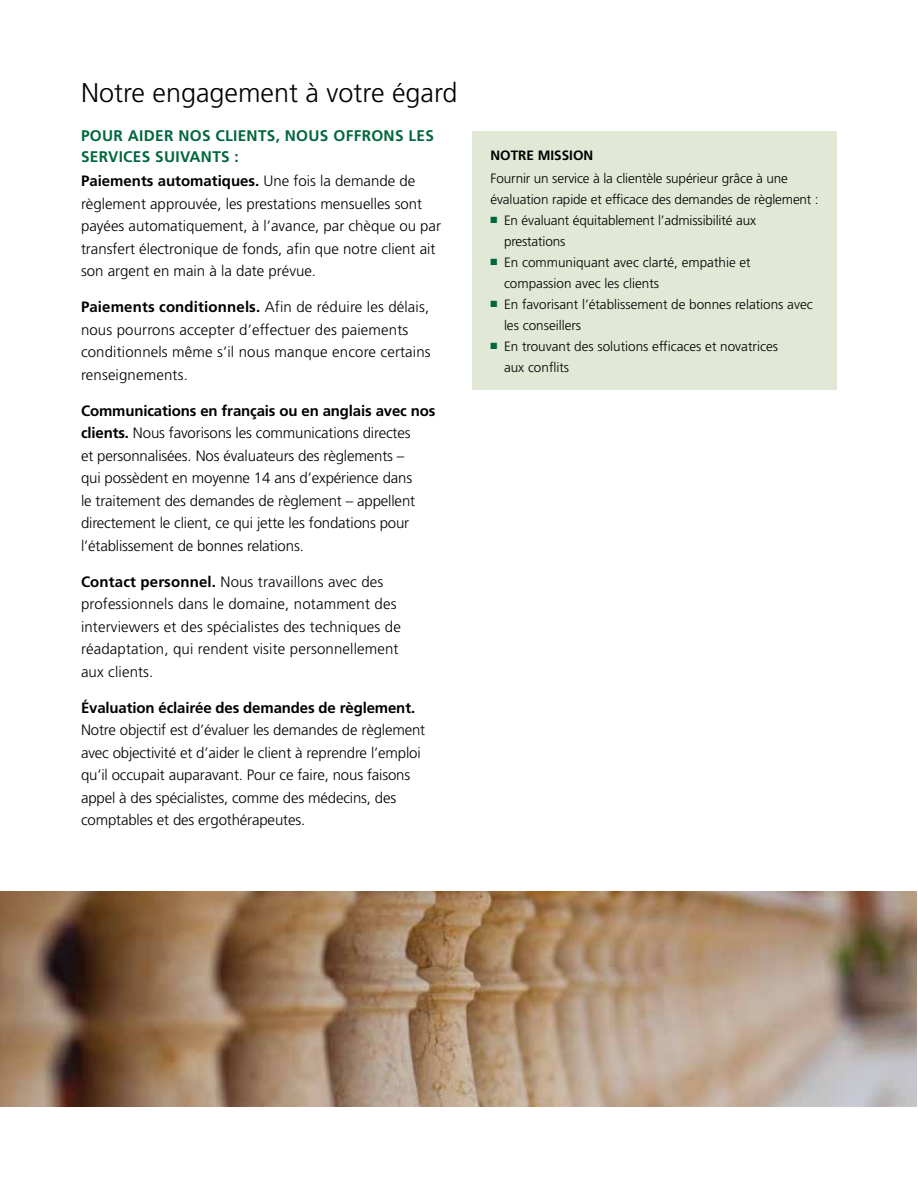
<style>
.page{position:relative;width:918px;height:1188px;background:#fff}
.page>*{position:absolute;margin:0;border:0;box-sizing:border-box;transform-origin:0 0}
.t1{font:300 27px "Frutiger";color:#000}
.t2{font:700 15.3px/21px "Frutiger";letter-spacing:.02em;color:#00673e}
.t3{font:300 15px/22.5px "Frutiger";letter-spacing:-.01em;color:#000}
.t4{font:300 15px/22.5px "Frutiger";letter-spacing:.01em;color:#000}
.t5{font:700 15px "Frutiger";letter-spacing:-.01em;color:#000}
.t6{font:300 13.5px/21px "Frutiger";color:#000}
.t7{font:700 13.5px "Frutiger";color:#000}
.s1{font-weight:700}
.s2{color:#00673e}
</style>
<div class="page">
<div style="left:472px;top:131px;width:365px;height:259px;background:#e1e8d5"></div>
<img style="left:0;top:891px;width:917px;height:216px">
<h2 class="t1" style="left:81px;top:78px;width:378px">Notre engagement à votre égard</h2>
<h3 class="t2" style="left:81px;top:125px;width:354px">POUR AIDER NOS CLIENTS, NOUS OFFRONS LES<br>SERVICES SUIVANTS :</h3>
<p class="t3" style="left:81px;top:170px;width:362px"><span class="s1">Paiements automatiques.</span> Une fois la demande de règlement approuvée, les prestations mensuelles sont payées automatiquement, à l’avance, par chèque ou par transfert électronique de fonds, afin que notre client ait son argent en main à la date prévue.</p>
<p class="t4" style="left:81px;top:296px;width:351px"><span class="s1">Paiements conditionnels.</span> Afin de réduire les délais, nous pourrons accepter d’effectuer des paiements conditionnels même s’il nous manque encore certains renseignements.</p>
<p class="t3" style="left:81px;top:399px;width:356px"><span class="s1">Communications en français ou en anglais avec nos clients.</span> Nous favorisons les communications directes<br>et personnalisées. Nos évaluateurs des règlements –<br>qui possèdent en moyenne 14 ans d’expérience dans<br>le traitement des demandes de règlement – appellent directement le client, ce qui jette les fondations pour l’établissement de bonnes relations.</p>
<p class="t4" style="left:81px;top:570px;width:321px"><span class="s1">Contact personnel.</span> Nous travaillons avec des professionnels dans le domaine, notamment des interviewers et des spécialistes des techniques de réadaptation, qui rendent visite personnellement aux clients.</p>
<h3 class="t5" style="left:81px;top:699px;width:336px">Évaluation éclairée des demandes de règlement.</h3>
<p class="t3" style="left:81px;top:719px;width:346px">Notre objectif est d’évaluer les demandes de règlement avec objectivité et d’aider le client à reprendre l’emploi qu’il occupait auparavant. Pour ce faire, nous faisons appel à des spécialistes, comme des médecins, des comptables et des ergothérapeutes.</p>
<h4 class="t7" style="left:490px;top:148px;width:104px">NOTRE MISSION</h4>
<p class="t6" style="left:490px;top:167px;width:330px">Fournir un service à la clientèle supérieur grâce à une évaluation rapide et efficace des demandes de règlement :</p>
<p class="t6" style="left:504px;top:209px;width:254px;text-indent:-13px"><span class="s2">■</span> En évaluant équitablement l’admissibilité aux prestations</p>
<p class="t6" style="left:504px;top:251px;width:248px;text-indent:-13px"><span class="s2">■■</span> En communiquant avec clarté, empathie et compassion avec les clients</p>
<p class="t6" style="left:504px;top:293px;width:310px;text-indent:-13px"><span class="s2">■■</span> En favorisant l’établissement de bonnes relations avec les conseillers</p>
<p class="t6" style="left:504px;top:335px;width:276px;text-indent:-13px"><span class="s2">■■</span> En trouvant des solutions efficaces et novatrices aux conflits</p>
</div>
